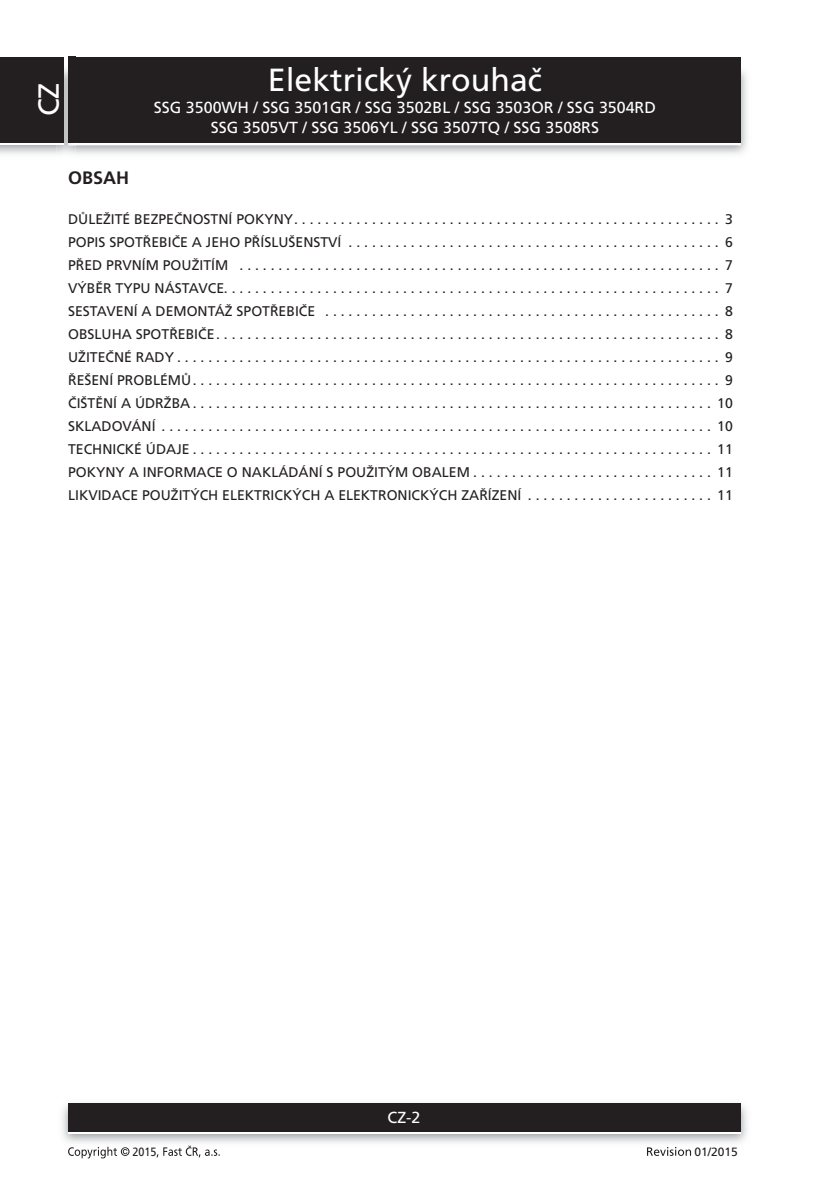
<style>
.page{position:relative;width:840px;height:1191px;background:#fff}
.page>*{position:absolute;margin:0;border:0;box-sizing:border-box;transform-origin:0 0}
.t1{font:32px "Frutiger CE";color:#fff}
.t2{font:29px "Frutiger CE";color:#fff}
.titulek_9{font:700 18px "Frutiger CE";color:#231f20}
.t3{font:16px/20px "Frutiger CE";color:#fff;text-align:center}
.obsah_7{font:14px "Frutiger CE";color:#231f20}
.text_7{font:12px "Frutiger CE";color:#231f20}
.text_7-2{font:12px "Frutiger CE";color:#231f20;scale:.9 1}
</style>
<div class="page">
<img style="left:0;top:63px;width:747px;height:91px">
<img style="left:740px;top:68px;width:1px;height:75px">
<div style="left:68px;top:59px;width:672px;height:86px;background:#fff"></div>
<div style="left:68px;top:57px;width:672px;height:86px;background:#231f20"></div>
<img style="left:62px;top:1103px;width:685px;height:40px">
<div style="left:68px;top:1106px;width:672px;height:28px;background:linear-gradient(to right,#fff,#fff)"></div>
<div style="left:68px;top:1103px;width:672px;height:28px;background:#231f20"></div>
<div style="left:0;top:59px;width:64px;height:86px;background:#fff"></div>
<div style="left:0;top:57px;width:64px;height:86px;background:#231f20"></div>
<svg style="left:68px;top:1146px;width:61px;height:12px"></svg>
<svg style="left:156px;top:1145px;width:64px;height:12px"></svg>
<svg style="left:647px;top:1147px;width:43px;height:8px"></svg>
<h2 class="t2" style="left:32px;top:116px;width:35px;rotate:-90deg">CZ</h2>
<h1 class="t1" style="left:268px;top:61px;width:275px">Elektrický krouhač</h1>
<p class="t3" style="left:154px;top:98px;width:503px">SSG 3500WH / SSG 3501GR / SSG 3502BL / SSG 3503OR / SSG 3504RD<br>SSG 3505VT / SSG 3506YL / SSG 3507TQ / SSG 3508RS</p>
<p class="titulek_9" style="left:68px;top:168px;width:63px">OBSAH</p>
<p class="obsah_7" style="left:68px;top:211px;width:665px">DŮLEŽITÉ BEZPEČNOSTNÍ POKYNY . . . . . . . . . . . . . . . . . . . . . . . . . . . . . . . . . . . . . . . . . . . . . . . . . . . . . . . 3</p>
<p class="obsah_7" style="left:68px;top:234px;width:665px">POPIS SPOTŘEBIČE A JEHO PŘÍSLUŠENSTVÍ . . . . . . . . . . . . . . . . . . . . . . . . . . . . . . . . . . . . . . . . . . . . . . . . 6</p>
<p class="obsah_7" style="left:68px;top:257px;width:665px">PŘED PRVNÍM POUŽITÍM . . . . . . . . . . . . . . . . . . . . . . . . . . . . . . . . . . . . . . . . . . . . . . . . . . . . . . . . . . . . . . 7</p>
<p class="obsah_7" style="left:68px;top:280px;width:665px">VÝBĚR TYPU NÁSTAVCE................................................................ 7</p>
<p class="obsah_7" style="left:68px;top:303px;width:665px">SESTAVENÍ A DEMONTÁŽ SPOTŘEBIČE . . . . . . . . . . . . . . . . . . . . . . . . . . . . . . . . . . . . . . . . . . . . . . . . . . . 8</p>
<p class="obsah_7" style="left:68px;top:326px;width:665px">OBSLUHA SPOTŘEBIČE . . . . . . . . . . . . . . . . . . . . . . . . . . . . . . . . . . . . . . . . . . . . . . . . . . . . . . . . . . . . . . . . . 8</p>
<p class="obsah_7" style="left:68px;top:349px;width:665px">UŽITEČNÉ RADY . . . . . . . . . . . . . . . . . . . . . . . . . . . . . . . . . . . . . . . . . . . . . . . . . . . . . . . . . . . . . . . . . . . . . . 9</p>
<p class="obsah_7" style="left:68px;top:372px;width:665px">ŘEŠENÍ PROBLÉMŮ . . . . . . . . . . . . . . . . . . . . . . . . . . . . . . . . . . . . . . . . . . . . . . . . . . . . . . . . . . . . . . . . . . . . 9</p>
<p class="obsah_7" style="left:68px;top:395px;width:666px">ČIŠTĚNÍ A ÚDRŽBA . . . . . . . . . . . . . . . . . . . . . . . . . . . . . . . . . . . . . . . . . . . . . . . . . . . . . . . . . . . . . . . . . . . 10</p>
<p class="obsah_7" style="left:68px;top:418px;width:666px">SKLADOVÁNÍ . . . . . . . . . . . . . . . . . . . . . . . . . . . . . . . . . . . . . . . . . . . . . . . . . . . . . . . . . . . . . . . . . . . . . . . 10</p>
<p class="obsah_7" style="left:68px;top:441px;width:666px">TECHNICKÉ ÚDAJE . . . . . . . . . . . . . . . . . . . . . . . . . . . . . . . . . . . . . . . . . . . . . . . . . . . . . . . . . . . . . . . . . . . 11</p>
<p class="obsah_7" style="left:68px;top:464px;width:666px">POKYNY A INFORMACE O NAKLÁDÁNÍ S POUŽITÝM OBALEM . . . . . . . . . . . . . . . . . . . . . . . . . . . . . . . 11</p>
<p class="obsah_7" style="left:68px;top:487px;width:666px">LIKVIDACE POUŽITÝCH ELEKTRICKÝCH A ELEKTRONICKÝCH ZAŘÍZENÍ . . . . . . . . . . . . . . . . . . . . . . . . 11</p>
<p class="t3" style="left:387px;top:1108px;width:34px">CZ-2</p>
<p class="text_7-2" style="left:132px;top:1144px;width:28px">2015</p>
<p class="text_7" style="left:694px;top:1144px;width:45px">01/2015</p>
</div>
